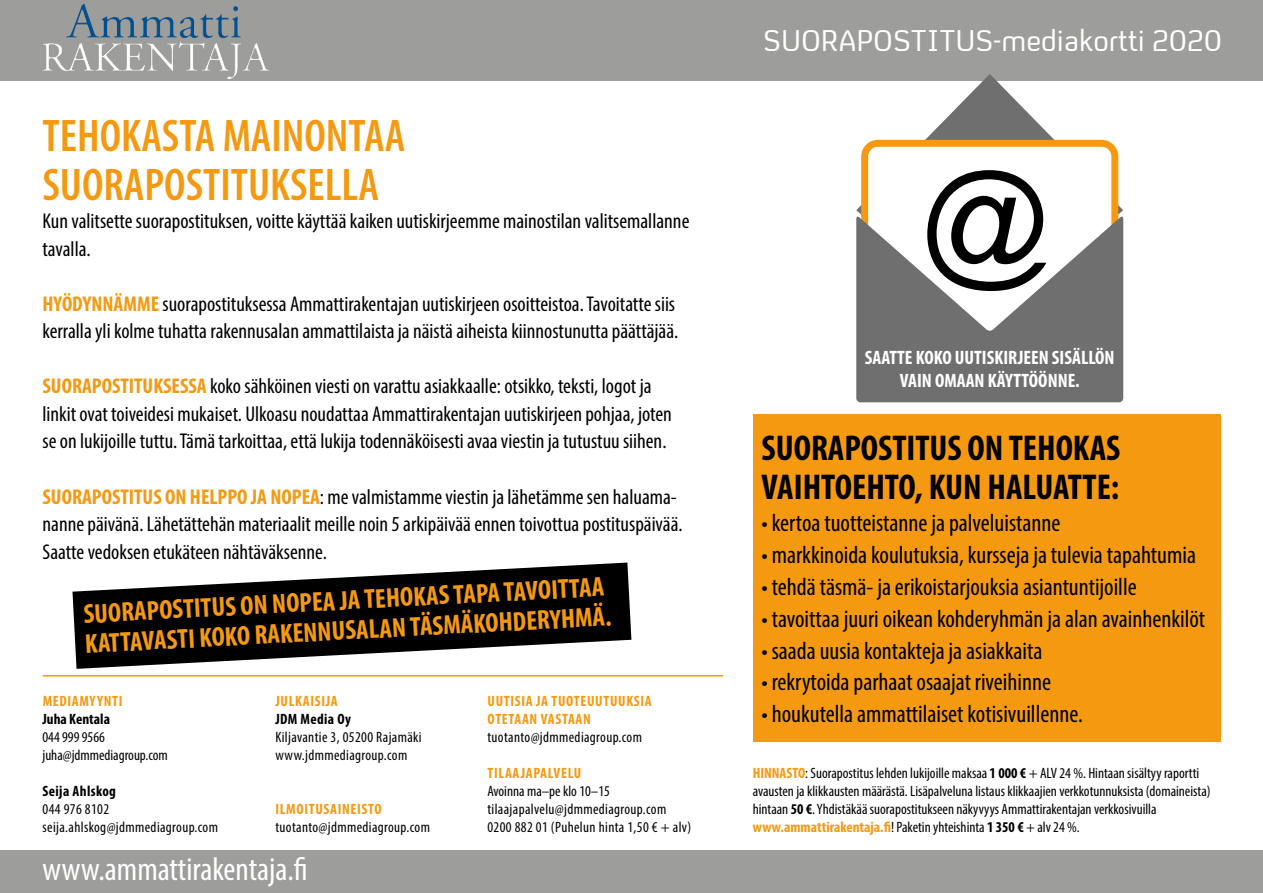
<style>
.page{position:relative;width:1263px;height:893px;background:#fff}
.page>*{position:absolute;margin:0;border:0;box-sizing:border-box;transform-origin:0 0}
.t1{font:128.7px "Arial";color:#000}
.t2{font:600 condensed 45.9px/49.1px "Myriad Pro";color:#f59911}
.t3{font:700 condensed 36px/39px "Myriad Pro";color:#000}
.t4{font:condensed 33px "Myriad Pro";color:#fff}
.t5{font:30.3px "Like BBC4";color:#fff}
.t6{font:700 condensed 27.45px/30px "Myriad Pro";color:#f59911}
.t7{font:condensed 24.75px "Myriad Pro";color:#000}
.t8{font:condensed 21.45px/27.6px "Myriad Pro";color:#000}
.t9{font:700 condensed 19.5px/23.4px "Myriad Pro";color:#fff;text-align:center}
.t10{font:condensed 15px/18px "Myriad Pro";color:#000}
.t11{font:condensed 15px/18px "Myriad Pro";letter-spacing:.025em;color:#000}
.t12{font:700 condensed 15px/18px "Myriad Pro";letter-spacing:.045em;color:#f59911}
.t13{font:700 condensed 15px "Myriad Pro";letter-spacing:.025em;color:#000}
.t14{font:700 condensed 15px "Myriad Pro";color:#000}
.s1{font-weight:700;color:#f59911}
.s2{font-weight:700}
</style>
<div class="page">
<div style="left:753px;top:415px;width:467px;height:327px;background:#f59911"></div>
<div style="left:0;top:0;width:1263px;height:81px;background:#9d9d9c"></div>
<hr style="left:43px;top:675px;width:680px;height:1px;background:#f59911">
<div style="left:0;top:850px;width:1263px;height:43px;background:#9d9d9c"></div>
<svg style="left:72px;top:563px;width:559px;height:106px;fill:#000"></svg>
<svg style="left:856px;top:74px;width:267px;height:142px"></svg>
<div style="left:865px;top:143px;width:250px;height:216px;background:#fff;border-radius:13px"></div>
<div style="left:861px;top:140px;width:257px;height:222px;border:7px solid #f59911;border-radius:13px"></div>
<svg style="left:856px;top:216px;width:267px;height:186px;fill:#706f6f"></svg>
<img style="left:66px;top:3px;width:18px;height:35px">
<h2 class="t2" style="left:43px;top:112px;width:364px">TEHOKASTA MAINONTAA<br>SUORAPOSTITUKSELLA</h2>
<p class="t8" style="left:43px;top:207px;width:648px">Kun valitsette suorapostituksen, voitte käyttää kaiken uutiskirjeemme mainostilan valitsemallanne tavalla.</p>
<p class="t8" style="left:43px;top:289px;width:637px"><span class="s1">HYÖDYNNÄMME</span> suorapostituksessa Ammattirakentajan uutiskirjeen osoitteistoa. Tavoitatte siis kerralla yli kolme tuhatta rakennusalan ammattilaista ja näistä aiheista kiinnostunutta päättäjää.</p>
<p class="t8" style="left:43px;top:372px;width:631px"><span class="s1">SUORAPOSTITUKSESSA</span> koko sähköinen viesti on varattu asiakkaalle: otsikko, teksti, logot ja linkit ovat toiveidesi mukaiset. Ulkoasu noudattaa Ammattirakentajan uutiskirjeen pohjaa, joten se on lukijoille tuttu. Tämä tarkoittaa, että lukija todennäköisesti avaa viestin ja tutustuu siihen.</p>
<p class="t8" style="left:43px;top:482px;width:642px"><span class="s1">SUORAPOSTITUS ON HELPPO JA NOPEA</span>: me valmistamme viestin ja lähetämme sen haluama&shy;nanne päivänä. Lähetättehän materiaalit meille noin 5 arkipäivää ennen toivottua postituspäivää.<br>Saatte vedoksen etukäteen nähtäväksenne.</p>
<p class="t6" style="left:83px;top:598px;width:528px;rotate:-3deg">SUORAPOSTITUS ON NOPEA JA TEHOKAS TAPA TAVOITTAA<br>KATTAVASTI KOKO RAKENNUSALAN TÄSMÄKOHDERYHMÄ.</p>
<p class="t12" style="left:43px;top:692px;width:81px">MEDIAMYYNTI</p>
<p class="t14" style="left:43px;top:710px;width:69px">Juha Kentala</p>
<p class="t10" style="left:43px;top:728px;width:127px">044 999 9566 juha@jdmmediagroup.com</p>
<p class="t13" style="left:43px;top:782px;width:75px">Seija Ahlskog</p>
<p class="t11" style="left:43px;top:800px;width:177px">044 976 8102 seija.ahlskog@jdmmediagroup.com</p>
<p class="t12" style="left:275px;top:692px;width:64px">JULKAISIJA</p>
<p class="t13" style="left:275px;top:710px;width:77px">JDM Media Oy</p>
<p class="t11" style="left:275px;top:728px;width:148px">Kiljavantie 3, 05200 Rajamäki www.jdmmediagroup.com</p>
<p class="t12" style="left:275px;top:800px;width:108px">ILMOITUSAINEISTO</p>
<p class="t11" style="left:275px;top:818px;width:156px">tuotanto@jdmmediagroup.com</p>
<h3 class="t4" style="left:43px;top:849px;width:267px">www.ammattirakentaja.fi</h3>
<p class="t12" style="left:488px;top:692px;width:166px">UUTISIA JA TUOTEUUTUUKSIA<br>OTETAAN VASTAAN</p>
<p class="t11" style="left:487px;top:728px;width:156px">tuotanto@jdmmediagroup.com</p>
<p class="t12" style="left:488px;top:764px;width:95px">TILAAJAPALVELU</p>
<p class="t11" style="left:487px;top:782px;width:205px">Avoinna ma–pe klo 10–15 tilaajapalvelu@jdmmediagroup.com<br>0200 882 01 (Puhelun hinta 1,50 € + alv)</p>
<h3 class="t5" style="left:763px;top:25px;width:460px">SUORAPOSTITUS-mediakortti 2020</h3>
<h1 class="t1" style="left:920px;top:134px;width:132px">@</h1>
<p class="t9" style="left:865px;top:345px;width:251px">SAATTE KOKO UUTISKIRJEEN SISÄLLÖN<br>VAIN OMAAN KÄYTTÖÖNNE.</p>
<h3 class="t3" style="left:761px;top:428px;width:360px">SUORAPOSTITUS ON TEHOKAS<br>VAIHTOEHTO, KUN HALUATTE:</h3>
<p class="t7" style="left:761px;top:508px;width:301px">• kertoa tuotteistanne ja palveluistanne</p>
<p class="t7" style="left:761px;top:540px;width:436px">• markkinoida koulutuksia, kursseja ja tulevia tapahtumia</p>
<p class="t7" style="left:761px;top:572px;width:377px">• tehdä täsmä- ja erikoistarjouksia asiantuntijoille</p>
<p class="t7" style="left:761px;top:604px;width:445px">• tavoittaa juuri oikean kohderyhmän ja alan avainhenkilöt</p>
<p class="t7" style="left:761px;top:635px;width:282px">• saada uusia kontakteja ja asiakkaita</p>
<p class="t7" style="left:761px;top:667px;width:291px">• rekrytoida parhaat osaajat riveihinne</p>
<p class="t7" style="left:761px;top:699px;width:323px">• houkutella ammattilaiset kotisivuillenne.</p>
<p class="t10" style="left:753px;top:764px;width:459px"><span class="s1">HINNASTO</span>: Suorapostitus lehden lukijoille maksaa <span class="s2">1 000 €</span> + ALV 24 %. Hintaan sisältyy raportti avausten ja klikkausten määrästä. Lisäpalveluna listaus klikkaajien verkkotunnuksista (domaineista) hintaan <span class="s2">50 €</span>. Yhdistäkää suorapostitukseen näkyvyys Ammattirakentajan verkkosivuilla <span class="s1">www.ammattirakentaja.fi</span>! Paketin yhteishinta <span class="s2">1 350 €</span> + alv 24 %.</p>
</div>
